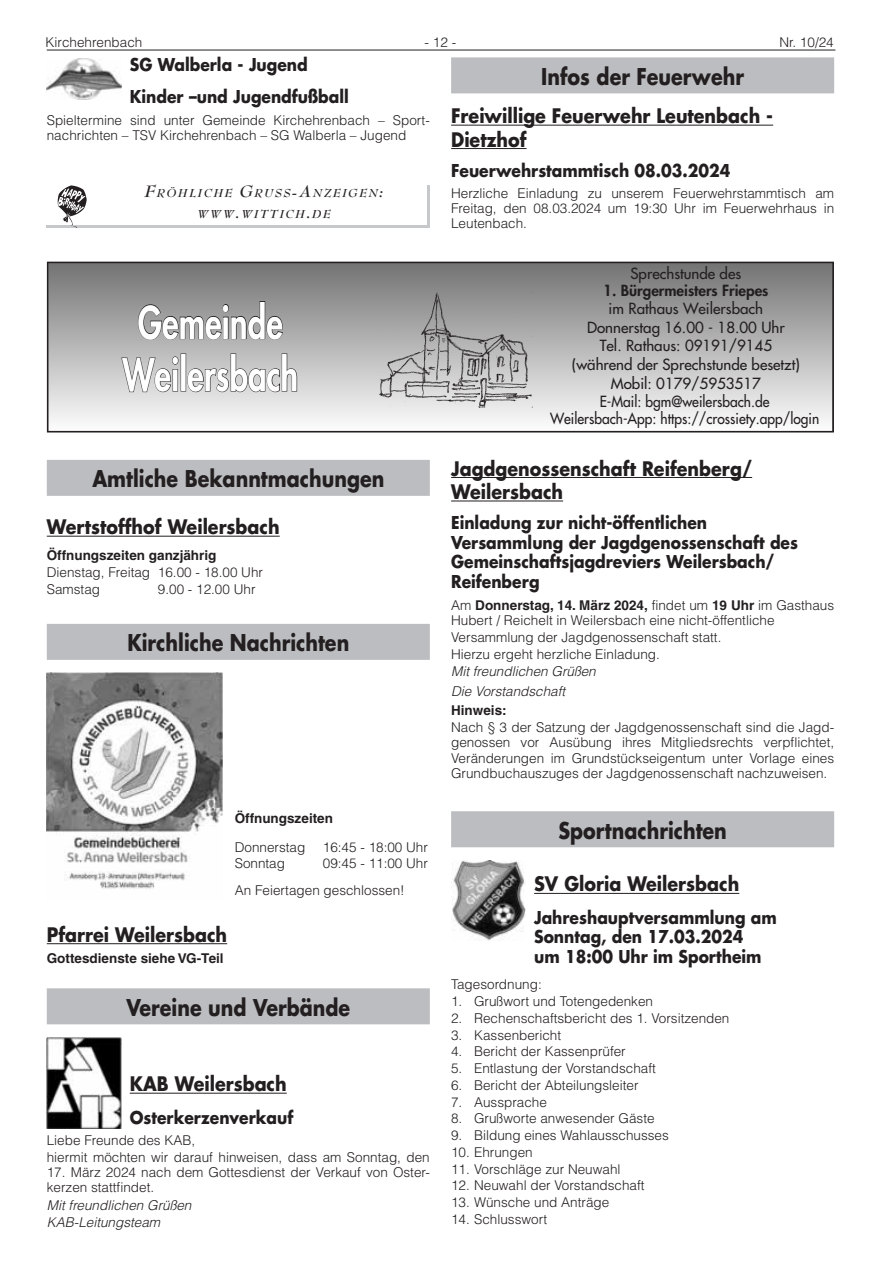
<style>
.page{position:relative;width:881px;height:1263px;background:#fff}
.page>*{position:absolute;margin:0;border:0;box-sizing:border-box;transform-origin:0 0}
.t1{font:800 43.65px/52.3px "Futura LT";color:#fff;text-align:center;scale:.75 1}
.t2{font:700 22.5px "Futura LT";color:#231f20;scale:.85 1}
.t3{font:700 19.5px/23.5px "Futura LT";color:#231f20;scale:.9 1}
.t4{font:700 17.25px/19.6px "Futura LT";color:#231f20;scale:.9 1}
.t5{font:15px/18.6px "Futura LT";color:#231f20;text-align:center}
.t6{font:15px "Futura LT";color:#231f20;scale:.92 1}
.t7{font:800 15px "Futura LT";color:#231f20}
.t8{font:300 13.5px/15.1px "Helvetica LT";color:#231f20}
.t9{font:italic 300 13.5px/19.4px "Helvetica LT";color:#231f20}
.t10{font:700 13.5px "Helvetica LT";color:#231f20}
.t11{font:italic 700 12.6px/21px "Bernhard Modern";letter-spacing:.12em;color:#231f20;text-align:center}
.s1{font-size:18px}
.s2{font-weight:700}
</style>
<div class="page">
<hr style="left:47px;top:50px;width:788px;height:1px;background:#231f20">
<hr style="left:451px;top:477px;width:300px;height:1px;background:#231f20">
<hr style="left:451px;top:500px;width:112px;height:1px;background:#231f20">
<div style="left:451px;top:811px;width:382px;height:36px;background:#bcbdc0"></div>
<hr style="left:534px;top:893px;width:205px;height:1px;background:#231f20">
<img style="left:451px;top:860px;width:74px;height:81px">
<div style="left:47px;top:460px;width:382px;height:36px;background:#bcbdc0"></div>
<hr style="left:47px;top:536px;width:232px;height:1px;background:#231f20">
<div style="left:47px;top:624px;width:382px;height:36px;background:#bcbdc0"></div>
<hr style="left:47px;top:943px;width:180px;height:1px;background:#231f20">
<div style="left:47px;top:988px;width:382px;height:36px;background:#bcbdc0"></div>
<hr style="left:130px;top:1093px;width:156px;height:1px;background:#231f20">
<svg style="left:47px;top:262px;width:786px;height:170px;background:#b4b4b4"></svg>
<svg style="left:138px;top:301px;width:145px;height:39px;background:#8c8b8b"></svg>
<svg style="left:121px;top:356px;width:58px;height:36px;background:#acacac"></svg>
<div style="left:181px;top:354px;width:5px;height:37px;border:1px solid #231f20"></div>
<svg style="left:187px;top:353px;width:110px;height:39px;background:#b0afaf"></svg>
<img style="left:377px;top:288px;width:155px;height:119px">
<img style="left:47px;top:673px;width:176px;height:217px">
<img style="left:47px;top:1037px;width:74px;height:91px">
<img style="left:47px;top:58px;width:74px;height:42px">
<div style="left:451px;top:57px;width:382px;height:36px;background:#bcbdc0"></div>
<hr style="left:451px;top:125px;width:321px;height:1px;background:#231f20">
<hr style="left:451px;top:148px;width:75px;height:1px;background:#231f20">
<hr style="left:47px;top:225px;width:382px;height:2px;background:#c7c8ca">
<hr style="left:427px;top:185px;width:2px;height:42px;background:#c7c8ca">
<img style="left:57px;top:185px;width:29px;height:42px">
<p class="t8" style="left:45px;top:34px;width:98px">Kirchehrenbach</p>
<p class="t8" style="left:424px;top:34px;width:33px">- 12 -</p>
<p class="t8" style="left:779px;top:34px;width:56px">Nr. 10/24</p>
<p class="t4" style="left:130px;top:48px;width:245px;line-height:32.2px">SG Walberla - Jugend<br>Kinder –und Jugendfußball</p>
<p class="t8" style="left:47px;top:112px;width:384px">Spieltermine sind unter Gemeinde Kirchehrenbach – Sport&shy;nachrichten – TSV Kirchehrenbach – SG Walberla – Jugend</p>
<p class="t11" style="left:144px;top:183px;width:240px"><span class="s1">F</span>RÖHLICHE <span class="s1">G</span>RUSS<span class="s1">-A</span>NZEIGEN<span class="s1">:<br></span>WWW<span class="s1">.</span>WITTICH<span class="s1">.</span>DE</p>
<h1 class="t1" style="left:122px;top:296px;width:236px">Gemeinde<br>Weilersbach</h1>
<h2 class="t2" style="left:92px;top:464px;width:345px">Amtliche Bekanntmachungen</h2>
<h3 class="t3" style="left:47px;top:515px;width:260px">Wertstoffhof Weilersbach</h3>
<p class="t10" style="left:47px;top:547px;width:171px">Öffnungszeiten ganzjährig</p>
<p class="t8" style="left:47px;top:563px;width:218px;line-height:16.8px">Dienstag, Freitag 16.00 - 18.00 Uhr<br>Samstag</p>
<p class="t8" style="left:158px;top:581px;width:99px">9.00 - 12.00 Uhr</p>
<h2 class="t2" style="left:127px;top:628px;width:262px">Kirchliche Nachrichten</h2>
<p class="t10" style="left:235px;top:810px;width:100px">Öffnungszeiten</p>
<p class="t8" style="left:235px;top:839px;width:72px">Donnerstag</p>
<p class="t8" style="left:323px;top:839px;width:107px">16:45 - 18:00 Uhr</p>
<p class="t8" style="left:235px;top:856px;width:52px">Sonntag</p>
<p class="t8" style="left:235px;top:850px;width:195px;line-height:26.5px;text-indent:88px">09:45 - 11:00 Uhr<br>An Feiertagen geschlossen!</p>
<h3 class="t3" style="left:47px;top:922px;width:202px">Pfarrei Weilersbach</h3>
<p class="t10" style="left:47px;top:950px;width:178px">Gottesdienste siehe VG-Teil</p>
<h2 class="t2" style="left:126px;top:992px;width:264px">Vereine und Verbände</h2>
<h3 class="t3" style="left:130px;top:1072px;width:176px">KAB Weilersbach</h3>
<p class="t4" style="left:130px;top:1107px;width:183px">Osterkerzenverkauf</p>
<p class="t8" style="left:47px;top:1131px;width:384px;line-height:17.2px">Liebe Freunde des KAB,<br>hiermit möchten wir darauf hinweisen, dass am Sonntag, den</p>
<p class="t8" style="left:47px;top:1165px;width:384px">17. März 2024 nach dem Gottesdienst der Verkauf von Oster&shy;kerzen stattfindet.</p>
<p class="t9" style="left:47px;top:1196px;width:146px;line-height:17.2px">Mit freundlichen Grüßen<br>KAB-Leitungsteam</p>
<h2 class="t2" style="left:541px;top:61px;width:240px">Infos der Feuerwehr</h2>
<h3 class="t3" style="left:451px;top:104px;width:359px">Freiwillige Feuerwehr Leutenbach -<br>Dietzhof</h3>
<p class="t4" style="left:451px;top:160px;width:312px">Feuerwehrstammtisch 08.03.2024</p>
<p class="t8" style="left:451px;top:186px;width:384px;text-align:justify">Herzliche Einladung zu unserem Feuerwehrstammtisch am Freitag, den 08.03.2024 um 19:30 Uhr im Feuerwehrhaus in Leutenbach.</p>
<p class="t5" style="left:630px;top:264px;width:112px">Sprechstunde des</p>
<p class="t7" style="left:603px;top:280px;width:166px">1. Bürgermeisters Friepes</p>
<p class="t5" style="left:571px;top:299px;width:229px">im Rathaus Weilersbach<br>Donnerstag 16.00 - 18.00 Uhr<br>Tel. Rathaus: 09191/9145 (während der Sprechstunde besetzt)<br>Mobil: 0179/5953517<br>E-Mail: bgm@weilersbach.de</p>
<p class="t6" style="left:550px;top:408px;width:294px">Weilersbach-App: https://crossiety.app/login</p>
<h3 class="t3" style="left:451px;top:456px;width:336px">Jagdgenossenschaft Reifenberg/<br>Weilersbach</h3>
<p class="t4" style="left:451px;top:513px;width:387px">Einladung zur nicht-öffentlichen<br>Versammlung der Jagdgenossenschaft des<br>Gemeinschaftsjagdreviers Weilersbach/<br>Reifenberg</p>
<p class="t8" style="left:451px;top:597px;width:384px">Am <span class="s2">Donnerstag, 14. März 2024,</span> findet um <span class="s2">19 Uhr</span> im Gasthaus<br>Hubert / Reichelt in Weilersbach eine nicht-öffentliche</p>
<p class="t8" style="left:451px;top:628px;width:272px;line-height:17.2px">Versammlung der Jagdgenossenschaft statt.<br>Hierzu ergeht herzliche Einladung.</p>
<p class="t9" style="left:451px;top:662px;width:146px">Mit freundlichen Grüßen<br>Die Vorstandschaft</p>
<p class="t10" style="left:451px;top:702px;width:57px">Hinweis:</p>
<p class="t8" style="left:451px;top:720px;width:384px;text-align:justify">Nach § 3 der Satzung der Jagdgenossenschaft sind die Jagd&shy;genossen vor Ausübung ihres Mitgliedsrechts verpflichtet, Veränderungen im Grundstückseigentum unter Vorlage eines Grundbuchauszuges der Jagdgenossenschaft nachzuweisen.</p>
<h2 class="t2" style="left:558px;top:815px;width:200px">Sportnachrichten</h2>
<h3 class="t3" style="left:534px;top:872px;width:229px">SV Gloria Weilersbach</h3>
<p class="t4" style="left:534px;top:907px;width:271px">Jahreshauptversammlung am<br>Sonntag, den 17.03.2024<br>um 18:00 Uhr im Sportheim</p>
<p class="t8" style="left:451px;top:977px;width:92px">Tagesordnung:</p>
<p class="t8" style="left:451px;top:993px;width:203px">1. Grußwort und Totengedenken</p>
<p class="t8" style="left:451px;top:1010px;width:280px">2. Rechenschaftsbericht des 1. Vorsitzenden</p>
<p class="t8" style="left:451px;top:1027px;width:111px">3. Kassenbericht</p>
<p class="t8" style="left:451px;top:1044px;width:176px">4. Bericht der Kassenprüfer</p>
<p class="t8" style="left:451px;top:1060px;width:206px">5. Entlastung der Vorstandschaft</p>
<p class="t8" style="left:451px;top:1077px;width:189px">6. Bericht der Abteilungsleiter</p>
<p class="t8" style="left:451px;top:1094px;width:97px">7. Aussprache</p>
<p class="t8" style="left:451px;top:1111px;width:205px">8. Grußworte anwesender Gäste</p>
<p class="t8" style="left:451px;top:1127px;width:219px">9. Bildung eines Wahlausschusses</p>
<p class="t8" style="left:451px;top:1144px;width:83px">10. Ehrungen</p>
<p class="t8" style="left:451px;top:1161px;width:171px">11. Vorschläge zur Neuwahl</p>
<p class="t8" style="left:451px;top:1178px;width:195px">12. Neuwahl der Vorstandschaft</p>
<p class="t8" style="left:451px;top:1194px;width:160px">13. Wünsche und Anträge</p>
<p class="t8" style="left:451px;top:1211px;width:97px">14. Schlusswort</p>
</div>
